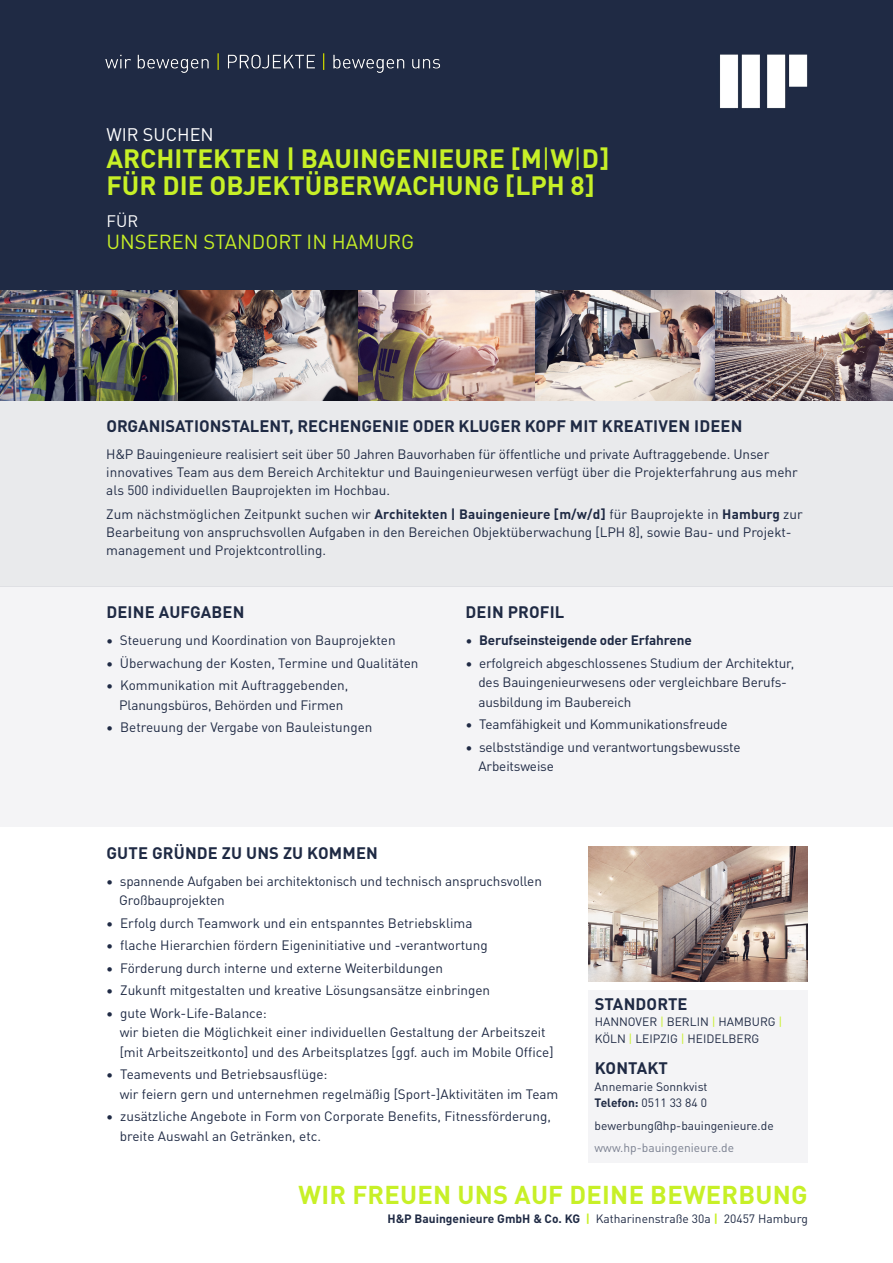
<style>
.page{position:relative;width:893px;height:1263px;background:#fff}
.page>*{position:absolute;margin:0;border:0;box-sizing:border-box;transform-origin:0 0}
.t1{font:700 26.25px "DINOT";color:#c7f027}
.t2{font:700 25.5px "DINOT";letter-spacing:.01em;color:#c7f027}
.t3{font:20.1px "DINOT";color:#c7f027}
.t4{font:18px "DINOT";color:#fff}
.t5{font:700 16.5px "DINOT";letter-spacing:.01em;color:#1f2a44}
.t6{font:16.5px "DINOT";color:#fff}
.t7{font:13.5px/18px "DINOT";color:#1f2a44}
.t8{font:700 13.5px "DINOT";letter-spacing:-.01em;color:#1f2a44}
.t9{font:12px/16.5px "DINOT";color:#1f2a44}
.t10{font:12px "DINOT";color:#797f8f}
.s1{font-weight:400}
.s2{font-weight:700}
.s3{color:#c7f027}
.s4{font-weight:700;color:#c7f027}
</style>
<div class="page">
<div style="left:0;top:587px;width:893px;height:240px;background:#f4f4f6"></div>
<div style="left:588px;top:991px;width:220px;height:172px;background:#f4f4f6"></div>
<div style="left:0;top:0;width:893px;height:400px;background:#1f2a44"></div>
<img style="left:588px;top:846px;width:220px;height:135px">
<div style="left:0;top:400px;width:893px;height:186px;background:#e9eaec"></div>
<img style="left:720px;top:54px;width:88px;height:55px">
<img style="left:0;top:290px;width:893px;height:110px">
<img style="left:105px;top:53px;width:336px;height:20px">
<p class="t4" style="left:106px;top:121px;width:109px">WIR SUCHEN</p>
<p class="t1" style="left:106px;top:138px;width:504px">ARCHITEKTEN | BAUINGENIEURE [M<span class="s1">|</span>W<span class="s1">|</span>D]</p>
<p class="t1" style="left:106px;top:165px;width:490px">FÜR DIE OBJEKTÜBERWACHUNG [LPH 8]</p>
<p class="t6" style="left:106px;top:208px;width:33px">FÜR</p>
<p class="t3" style="left:106px;top:227px;width:309px">UNSEREN STANDORT IN HAMURG</p>
<p class="t5" style="left:106px;top:413px;width:637px">ORGANISATIONSTALENT, RECHENGENIE ODER KLUGER KOPF MIT KREATIVEN IDEEN</p>
<p class="t7" style="left:106px;top:444px;width:664px">H&amp;P Bauingenieure realisiert seit über 50 Jahren Bauvorhaben für öffentliche und private Auftraggebende. Unser</p>
<p class="t7" style="left:106px;top:462px;width:693px">innovatives Team aus dem Bereich Architektur und Bauingenieurwesen verfügt über die Projekterfahrung aus mehr als 500 individuellen Bauprojekten im Hochbau.</p>
<p class="t7" style="left:106px;top:504px;width:698px">Zum nächstmöglichen Zeitpunkt suchen wir <span class="s2">Architekten | Bauingenieure [m/w/d]</span> für Bauprojekte in <span class="s2">Hamburg</span> zur<br>Bearbeitung von anspruchsvollen Aufgaben in den Bereichen Objektüberwachung [LPH 8], sowie Bau- und Projekt&shy;management und Projektcontrolling.</p>
<p class="t5" style="left:106px;top:599px;width:140px">DEINE AUFGABEN</p>
<p class="t7" style="left:106px;top:630px;width:291px">• Steuerung und Koordination von Bauprojekten</p>
<p class="t7" style="left:106px;top:653px;width:314px">• Überwachung der Kosten, Termine und Qualitäten</p>
<p class="t7" style="left:106px;top:675px;width:244px">• Kommunikation mit Auftraggebenden,</p>
<p class="t7" style="left:119px;top:695px;width:226px">Planungsbüros, Behörden und Firmen</p>
<p class="t7" style="left:106px;top:717px;width:268px">• Betreuung der Vergabe von Bauleistungen</p>
<p class="t5" style="left:466px;top:599px;width:100px">DEIN PROFIL</p>
<p class="t8" style="left:465px;top:630px;width:228px"><span class="s1">•</span> Berufseinsteigende oder Erfahrene</p>
<p class="t7" style="left:465px;top:653px;width:330px">• erfolgreich abgeschlossenes Studium der Architektur,</p>
<p class="t7" style="left:478px;top:672px;width:310px">des Bauingenieurwesens oder vergleichbare Berufs-</p>
<p class="t7" style="left:478px;top:692px;width:155px">ausbildung im Baubereich</p>
<p class="t7" style="left:465px;top:714px;width:264px">• Teamfähigkeit und Kommunikationsfreude</p>
<p class="t7" style="left:465px;top:737px;width:277px">• selbstständige und verantwortungsbewusste</p>
<p class="t7" style="left:478px;top:756px;width:77px">Arbeitsweise</p>
<p class="t5" style="left:106px;top:840px;width:273px">GUTE GRÜNDE ZU UNS ZU KOMMEN</p>
<p class="t7" style="left:106px;top:871px;width:437px">• spannende Aufgaben bei architektonisch und technisch anspruchsvollen</p>
<p class="t7" style="left:119px;top:890px;width:107px">Großbauprojekten</p>
<p class="t7" style="left:106px;top:913px;width:368px">• Erfolg durch Teamwork und ein entspanntes Betriebsklima</p>
<p class="t7" style="left:106px;top:935px;width:383px">• flache Hierarchien fördern Eigeninitiative und -verantwortung</p>
<p class="t7" style="left:106px;top:958px;width:338px">• Förderung durch interne und externe Weiterbildungen</p>
<p class="t7" style="left:106px;top:980px;width:385px">• Zukunft mitgestalten und kreative Lösungsansätze einbringen</p>
<p class="t7" style="left:106px;top:1003px;width:162px">• gute Work-Life-Balance:</p>
<p class="t7" style="left:120px;top:1022px;width:427px">wir bieten die Möglichkeit einer individuellen Gestaltung der Arbeitszeit</p>
<p class="t7" style="left:120px;top:1042px;width:435px">[mit Arbeitszeitkonto] und des Arbeitsplatzes [ggf. auch im Mobile Office]</p>
<p class="t7" style="left:120px;top:1063px;width:440px;line-height:19.5px;text-indent:-13px">• Teamevents und Betriebsausflüge:<br>wir feiern gern und unternehmen regelmäßig [Sport-]Aktivitäten im Team</p>
<p class="t7" style="left:106px;top:1106px;width:446px">• zusätzliche Angebote in Form von Corporate Benefits, Fitnessförderung,</p>
<p class="t7" style="left:120px;top:1126px;width:203px">breite Auswahl an Getränken, etc.</p>
<p class="t5" style="left:595px;top:991px;width:94px">STANDORTE</p>
<p class="t9" style="left:595px;top:1013px;width:189px">HANNOVER <span class="s3">|</span> BERLIN <span class="s3">|</span> HAMBURG <span class="s3">|<br></span>KÖLN <span class="s3">|</span> LEIPZIG <span class="s3">|</span> HEIDELBERG</p>
<p class="t5" style="left:595px;top:1055px;width:75px">KONTAKT</p>
<p class="t9" style="left:595px;top:1077px;width:114px">Annemarie Sonnkvist</p>
<p class="t9" style="left:595px;top:1094px;width:114px"><span class="s2">Telefon:</span> 0511 33 84 0</p>
<p class="t9" style="left:595px;top:1116px;width:181px">bewerbung@hp-bauingenieure.de</p>
<p class="t10" style="left:595px;top:1139px;width:141px">www.hp-bauingenieure.de</p>
<p class="t2" style="left:299px;top:1175px;width:511px">WIR FREUEN UNS AUF DEINE BEWERBUNG</p>
<p class="t9" style="left:387px;top:1209px;width:422px"><span class="s2">H&amp;P Bauingenieure GmbH &amp; Co. KG</span> <span class="s4">|</span> Katharinenstraße 30a <span class="s4">|</span> 20457 Hamburg</p>
</div>
